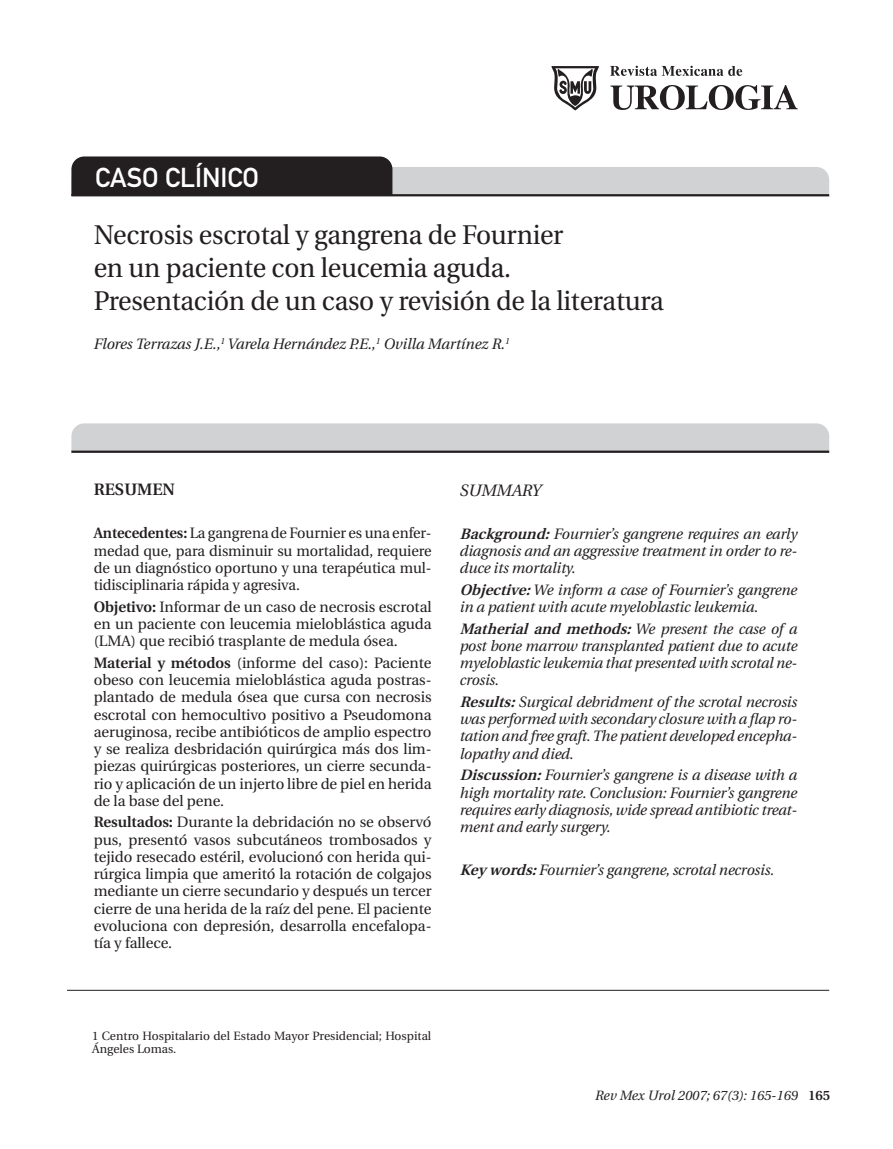
<style>
.page{position:relative;width:893px;height:1149px;background:#fff}
.page>*{position:absolute;margin:0;border:0;box-sizing:border-box;transform-origin:0 0}
.t1{font:27px "Utopia";letter-spacing:-.01em;color:#231f20}
.seccion{font:27px "DIN Mittelschrift";color:#fff}
.t2{font:600 16.5px "Utopia";letter-spacing:-.005em;color:#231f20}
.cuerpo{font:italic 16.5px "Utopia";letter-spacing:-.005em;color:#231f20}
.cuerpo-2{font:15px/17.2px "Utopia";letter-spacing:-.005em;color:#231f20;text-align:justify}
.abstract{font:italic 15px/17.2px "Utopia";letter-spacing:-.01em;color:#231f20;text-align:justify}
.volumen-od{font:italic 13.5px "Utopia";color:#231f20}
.folio-od{font:600 13.5px "Utopia";color:#231f20}
.t3{font:12px/13.5px "Utopia";color:#231f20}
.s1{font-weight:600}
</style>
<div class="page">
<svg style="left:71px;top:156px;width:758px;height:38px"></svg>
<hr style="left:71px;top:194px;width:758px;height:2px;background:#231f20">
<div style="left:71px;top:423px;width:758px;height:27px;background:#d1d2d4"></div>
<hr style="left:71px;top:450px;width:758px;height:2px;background:#231f20">
<svg style="left:610px;top:66px;width:132px;height:10px"></svg>
<svg style="left:610px;top:85px;width:188px;height:25px"></svg>
<svg style="left:551px;top:66px;width:48px;height:44px"></svg>
<hr style="left:67px;top:989px;width:762px;height:1px;background:#231f20">
<p class="seccion" style="left:95px;top:162px;width:165px">CASO CLÍNICO</p>
<p class="t1" style="left:94px;top:219px;width:471px">Necrosis escrotal y gangrena de Fournier</p>
<p class="t1" style="left:94px;top:252px;width:419px">en un paciente con leucemia aguda.</p>
<p class="t1" style="left:94px;top:285px;width:571px">Presentación de un caso y revisión de la literatura</p>
<p class="abstract" style="left:94px;top:336px;width:417px">Flores Terrazas J.E.,<sup>1</sup> Varela Hernández P.E.,<sup>1</sup> Ovilla Martínez R.<sup>1</sup></p>
<p class="t2" style="left:94px;top:480px;width:83px">RESUMEN</p>
<p class="cuerpo-2" style="left:94px;top:525px;width:339px"><span class="s1">Antecedentes:</span> La gangrena de Fournier es una enfer&shy;medad que, para disminuir su mortalidad, requiere de un diagnóstico oportuno y una terapéutica mul&shy;tidisciplinaria rápida y agresiva.</p>
<p class="cuerpo-2" style="left:94px;top:598px;width:339px"><span class="s1">Objetivo:</span> Informar de un caso de necrosis escrotal en un paciente con leucemia mieloblástica aguda (LMA) que recibió trasplante de medula ósea.</p>
<p class="cuerpo-2" style="left:94px;top:654px;width:339px"><span class="s1">Material y métodos</span> (informe del caso): Paciente obeso con leucemia mieloblástica aguda postras&shy;plantado de medula ósea que cursa con necrosis escrotal con hemocultivo positivo a Pseudomona aeruginosa, recibe antibióticos de amplio espectro y se realiza desbridación quirúrgica más dos lim&shy;piezas quirúrgicas posteriores, un cierre secunda&shy;rio y aplicación de un injerto libre de piel en herida de la base del pene.</p>
<p class="cuerpo-2" style="left:94px;top:813px;width:339px"><span class="s1">Resultados:</span> Durante la debridación no se observó pus, presentó vasos subcutáneos trombosados y tejido resecado estéril, evolucionó con herida qui&shy;rúrgica limpia que ameritó la rotación de colgajos mediante un cierre secundario y después un tercer cierre de una herida de la raíz del pene. El paciente evoluciona con depresión, desarrolla encefalopa&shy;tía y fallece.</p>
<p class="cuerpo" style="left:460px;top:481px;width:83px">SUMMARY</p>
<p class="abstract" style="left:460px;top:525px;width:339px"><span class="s1">Background:</span>Fournier’s gangrene requires an early diagnosis and an aggressive treatment in order to re&shy;duce its mortality.</p>
<p class="abstract" style="left:460px;top:581px;width:339px"><span class="s1">Objective:</span>We inform a case of Fournier’s gangrene in a patient with acute myeloblastic leukemia.</p>
<p class="abstract" style="left:460px;top:620px;width:339px"><span class="s1">Matherial and methods:</span>We p r e s e n t t h e c a s e of a post bone marrow transplanted patient due to acute myeloblastic leukemia that presented with scrotal ne&shy;crosis.</p>
<p class="abstract" style="left:460px;top:693px;width:339px"><span class="s1">Results:</span>Surgical debridment of the scrotal necrosis was performed with secondary closure with a flap ro&shy;tation and free graft. The patient developed encepha&shy;lopathy and died.</p>
<p class="abstract" style="left:460px;top:766px;width:339px"><span class="s1">Discussion:</span>Fournier’s gangrene is a disease with a high mortality rate. Conclusion: Fournier’s gangrene requires early diagnosis, wide spread antibiotic treat&shy;ment and early surgery.</p>
<p class="abstract" style="left:460px;top:861px;width:316px"><span class="s1">Key words:</span>Fournier’s gangrene, scrotal necrosis.</p>
<p class="t3" style="left:92px;top:1028px;width:341px">1 Centro Hospitalario del Estado Mayor Presidencial; Hospital<br>Ángeles Lomas.</p>
<p class="volumen-od" style="left:595px;top:1087px;width:204px">Rev Mex Urol 2007; 67(3): 165-169</p>
<p class="folio-od" style="left:808px;top:1087px;width:24px">165</p>
</div>
